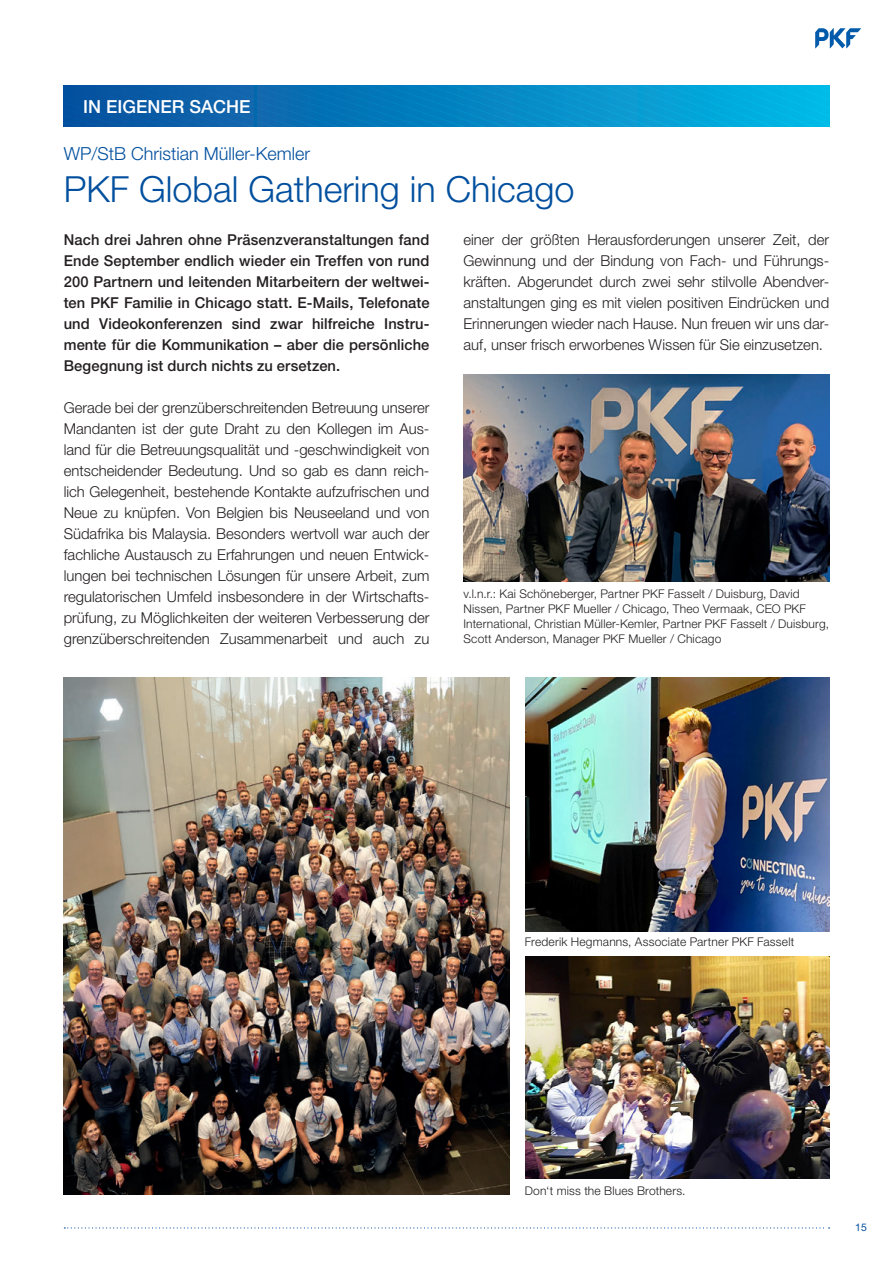
<style>
.page{position:relative;width:893px;height:1263px;background:#fff}
.page>*{position:absolute;margin:0;border:0;box-sizing:border-box;transform-origin:0 0}
.t1{font:300 36px "Helvetica Neue LT";color:#014f9e}
.t2{font:300 18px "Helvetica Neue LT";color:#014f9e}
.t3{font:500 18px "Helvetica Neue LT";color:#fff}
.Copy_Fließtext{font:300 15px/21px "Helvetica Neue LT";color:#231f20;text-align:justify}
.Copy_Fließtext-2{font:500 15px/21px "Helvetica Neue LT";letter-spacing:.01em;color:#231f20;text-align:justify}
.t4{font:300 12px/15px "Helvetica Neue LT";letter-spacing:.015em;color:#231f20}
.t5{font:10.5px "Helvetica Neue LT";color:#014f9e}
</style>
<div class="page">
<svg style="left:815px;top:28px;width:46px;height:20px"></svg>
<svg style="left:64px;top:1227px;width:766px;height:1px"></svg>
<svg style="left:64px;top:85px;width:766px;height:42px"></svg>
<img style="left:526px;top:678px;width:303px;height:254px">
<img style="left:526px;top:956px;width:303px;height:223px">
<img style="left:463px;top:374px;width:366px;height:207px">
<img style="left:64px;top:678px;width:445px;height:516px">
<p class="t3" style="left:83px;top:96px;width:169px">IN EIGENER SACHE</p>
<p class="t2" style="left:64px;top:143px;width:248px">WP/StB Christian Müller-Kemler</p>
<p class="t1" style="left:64px;top:167px;width:512px">PKF Global Gathering in Chicago</p>
<p class="Copy_Fließtext-2" style="left:64px;top:229px;width:367px">Nach drei Jahren ohne Präsenzveranstaltungen fand Ende September endlich wieder ein Treffen von rund 200 Partnern und leitenden Mitarbeitern der weltwei&shy;ten PKF Familie in Chicago statt. E-Mails, Telefonate und Videokonferenzen sind zwar hilfreiche Instru&shy;mente für die Kommunikation – aber die persönliche Begegnung ist durch nichts zu ersetzen.</p>
<p class="Copy_Fließtext" style="left:64px;top:396px;width:367px">Gerade bei der grenzüberschreitenden Betreuung unserer Mandanten ist der gute Draht zu den Kollegen im Aus&shy;land für die Betreuungsqualität und -geschwindigkeit von entscheidender Bedeutung. Und so gab es dann reich&shy;lich Gelegenheit, bestehende Kontakte aufzufrischen und Neue zu knüpfen. Von Belgien bis Neuseeland und von Südafrika bis Malaysia. Besonders wertvoll war auch der fachliche Austausch zu Erfahrungen und neuen Entwick&shy;lungen bei technischen Lösungen für unsere Arbeit, zum regulatorischen Umfeld insbesondere in der Wirtschafts&shy;prüfung, zu Möglichkeiten der weiteren Verbesserung der grenzüberschreitenden Zusammenarbeit und auch zu</p>
<p class="Copy_Fließtext" style="left:463px;top:228px;width:367px">einer der größten Herausforderungen unserer Zeit, der Gewinnung und der Bindung von Fach- und Führungs&shy;kräften. Abgerundet durch zwei sehr stilvolle Abendver&shy;anstaltungen ging es mit vielen positiven Eindrücken und Erinnerungen wieder nach Hause. Nun freuen wir uns dar&shy;auf, unser frisch erworbenes Wissen für Sie einzusetzen.</p>
<p class="t4" style="left:463px;top:586px;width:367px">v.l.n.r.: Kai Schöneberger, Partner PKF Fasselt / Duisburg, David Nissen, Partner PKF Mueller / Chicago, Theo Vermaak, CEO PKF International, Christian Müller-Kemler, Partner PKF Fasselt / Duisburg, Scott Anderson, Manager PKF Mueller / Chicago</p>
<p class="t4" style="left:525px;top:933px;width:271px">Frederik Hegmanns, Associate Partner PKF Fasselt</p>
<p class="t4" style="left:525px;top:1182px;width:162px">Don‘t miss the Blues Brothers.</p>
<p class="t5" style="left:855px;top:1221px;width:13px">15</p>
</div>
